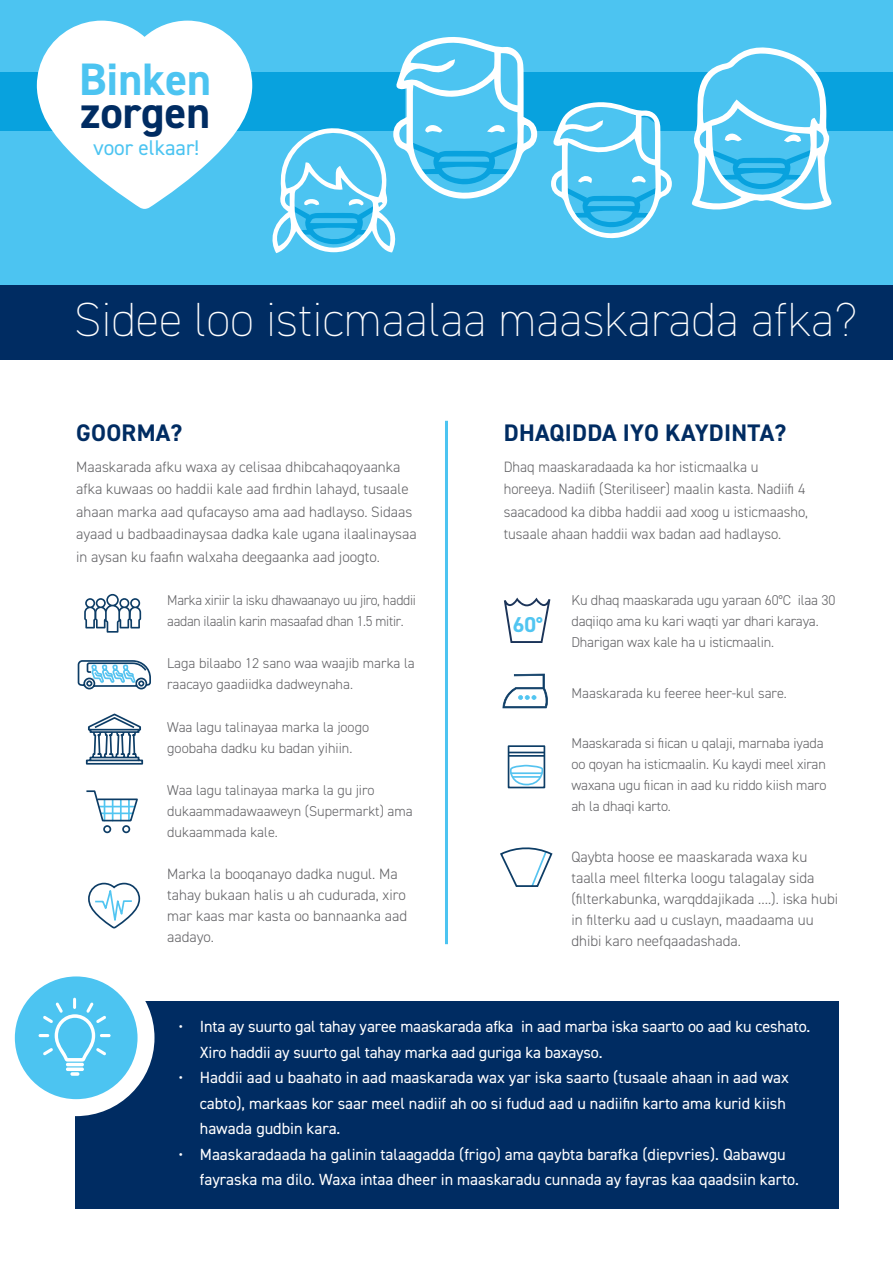
<style>
.page{position:relative;width:893px;height:1263px;background:#fff}
.page>*{position:absolute;margin:0;border:0;box-sizing:border-box;transform-origin:0 0}
.t1{font:200 48px "DIN2014";color:#fff}
.t2{font:700 45.6px "DIN2014";color:#4cc4f1}
.t3{font:700 45.15px "DIN2014";color:#002c62}
.t4{font:700 24px "DIN2014";letter-spacing:.01em;color:#002c62}
.t5{font:700 21.6px "DIN2014";color:#51c5f1}
.t6{font:21.3px "DIN2014";color:#4cc4f1}
.t7{font:16.2px/25.5px "DIN2014";color:#fff}
.t8{font:300 15px/22.5px "DIN2014";color:#636366}
.t9{font:300 14.25px/21px "DIN2014";letter-spacing:-.01em;color:#636366}
</style>
<div class="page">
<div style="left:0;top:0;width:893px;height:285px;background:#4cc4f1"></div>
<div style="left:0;top:285px;width:893px;height:75px;background:#002c62"></div>
<div style="left:0;top:72px;width:893px;height:59px;background:#08a2de"></div>
<svg style="left:37px;top:21px;width:215px;height:188px"></svg>
<hr style="left:445px;top:421px;width:3px;height:523px;background:#4cc4f1">
<svg style="left:551px;top:102px;width:121px;height:137px"></svg>
<svg style="left:272px;top:37px;width:265px;height:216px"></svg>
<svg style="left:691px;top:47px;width:141px;height:163px"></svg>
<div style="left:76px;top:1001px;width:763px;height:208px;background:#002c62"></div>
<svg style="left:84px;top:594px;width:57px;height:39px"></svg>
<svg style="left:77px;top:660px;width:74px;height:30px"></svg>
<svg style="left:85px;top:713px;width:59px;height:52px"></svg>
<div style="left:103px;top:825px;width:8px;height:8px;border:2px solid #0d3d66;border-radius:50%"></div>
<div style="left:122px;top:825px;width:8px;height:8px;border:2px solid #0d3d66;border-radius:50%"></div>
<svg style="left:86px;top:790px;width:52px;height:32px"></svg>
<svg style="left:88px;top:882px;width:53px;height:47px"></svg>
<svg style="left:504px;top:598px;width:46px;height:45px"></svg>
<svg style="left:502px;top:674px;width:46px;height:34px"></svg>
<div style="left:508px;top:745px;width:37px;height:43px;border:2px solid #0d3d66"></div>
<hr style="left:508px;top:752px;width:37px;height:1px;background:#0d3d66">
<hr style="left:508px;top:755px;width:37px;height:2px;background:#0d3d66">
<svg style="left:507px;top:764px;width:36px;height:23px"></svg>
<hr style="left:510px;top:772px;width:32px;height:2px;background:#55c3f0">
<hr style="left:512px;top:776px;width:29px;height:2px;background:#55c3f0">
<svg style="left:500px;top:847px;width:53px;height:40px"></svg>
<svg style="left:14px;top:976px;width:140px;height:140px"></svg>
<h2 class="t2" style="left:79px;top:49px;width:134px">Binken</h2>
<h3 class="t3" style="left:80px;top:83px;width:131px">zorgen</h3>
<h3 class="t6" style="left:93px;top:135px;width:108px">voor elkaar!</h3>
<h1 class="t1" style="left:74px;top:290px;width:785px">Sidee loo isticmaalaa maaskarada afka?</h1>
<h3 class="t4" style="left:76px;top:416px;width:107px">GOORMA?</h3>
<p class="t8" style="left:76px;top:455px;width:342px">Maaskarada afku waxa ay celisaa dhibcahaqoyaanka afka kuwaas oo haddii kale aad firdhin lahayd, tusaale ahaan marka aad qufacayso ama aad hadlayso. Sidaas ayaad u badbaadinaysaa dadka kale ugana ilaalinaysaa in aysan ku faafin walxaha deegaanka aad joogto.</p>
<p class="t9" style="left:167px;top:590px;width:250px">Marka xiriir la isku dhawaanayo uu jiro, haddii aadan ilaalin karin masaafad dhan 1.5 mitir.</p>
<p class="t9" style="left:167px;top:653px;width:249px">Laga bilaabo 12 sano waa waajib marka la raacayo gaadiidka dadweynaha.</p>
<p class="t9" style="left:167px;top:716px;width:203px">Waa lagu talinayaa marka la joogo goobaha dadku ku badan yihiin.</p>
<p class="t9" style="left:167px;top:779px;width:247px">Waa lagu talinayaa marka la gu jiro dukaammadawaaweyn (Supermarkt) ama dukaammada kale.</p>
<p class="t8" style="left:167px;top:863px;width:241px;line-height:21px">Marka la booqanayo dadka nugul. Ma tahay bukaan halis u ah cudurada, xiro mar kaas mar kasta oo bannaanka aad aadayo.</p>
<h3 class="t4" style="left:504px;top:416px;width:284px">DHAQIDDA IYO KAYDINTA?</h3>
<p class="t8" style="left:504px;top:455px;width:306px">Dhaq maaskaradaada ka hor isticmaalka u horeeya. Nadiifi (Steriliseer) maalin kasta. Nadiifi 4 saacadood ka dibba haddii aad xoog u isticmaasho, tusaale ahaan haddii wax badan aad hadlayso.</p>
<h3 class="t5" style="left:513px;top:610px;width:31px">60°</h3>
<p class="t9" style="left:571px;top:590px;width:265px">Ku dhaq maaskarada ugu yaraan 60°C ilaa 30 daqiiqo ama ku kari waqti yar dhari karaya.<br>Dharigan wax kale ha u isticmaalin.</p>
<p class="t9" style="left:571px;top:682px;width:217px">Maaskarada ku feeree heer-kul sare.</p>
<p class="t9" style="left:571px;top:733px;width:257px">Maaskarada si fiican u qalaji, marnaba iyada oo qoyan ha isticmaalin. Ku kaydi meel xiran waxana ugu fiican in aad ku riddo kiish maro ah la dhaqi karto.</p>
<p class="t8" style="left:571px;top:846px;width:268px;line-height:21px">Qaybta hoose ee maaskarada waxa ku taalla meel filterka loogu talagalay sida (filterkabunka, warqddajikada ….). iska hubi in filterku aad u cuslayn, maadaama uu dhibi karo neefqaadashada.</p>
<p class="t7" style="left:200px;top:1013px;width:612px;text-indent:-21px">• Inta ay suurto gal tahay yaree maaskarada afka in aad marba iska saarto oo aad ku ceshato.<br>Xiro haddii ay suurto gal tahay marka aad guriga ka baxayso.</p>
<p class="t7" style="left:200px;top:1064px;width:591px;text-indent:-21px">• Haddii aad u baahato in aad maaskarada wax yar iska saarto (tusaale ahaan in aad wax cabto), markaas kor saar meel nadiif ah oo si fudud aad u nadiifin karto ama kurid kiish hawada gudbin kara.</p>
<p class="t7" style="left:200px;top:1141px;width:601px;text-indent:-21px">• Maaskaradaada ha galinin talaagadda (frigo) ama qaybta barafka (diepvries). Qabawgu fayraska ma dilo. Waxa intaa dheer in maaskaradu cunnada ay fayras kaa qaadsiin karto.</p>
</div>
